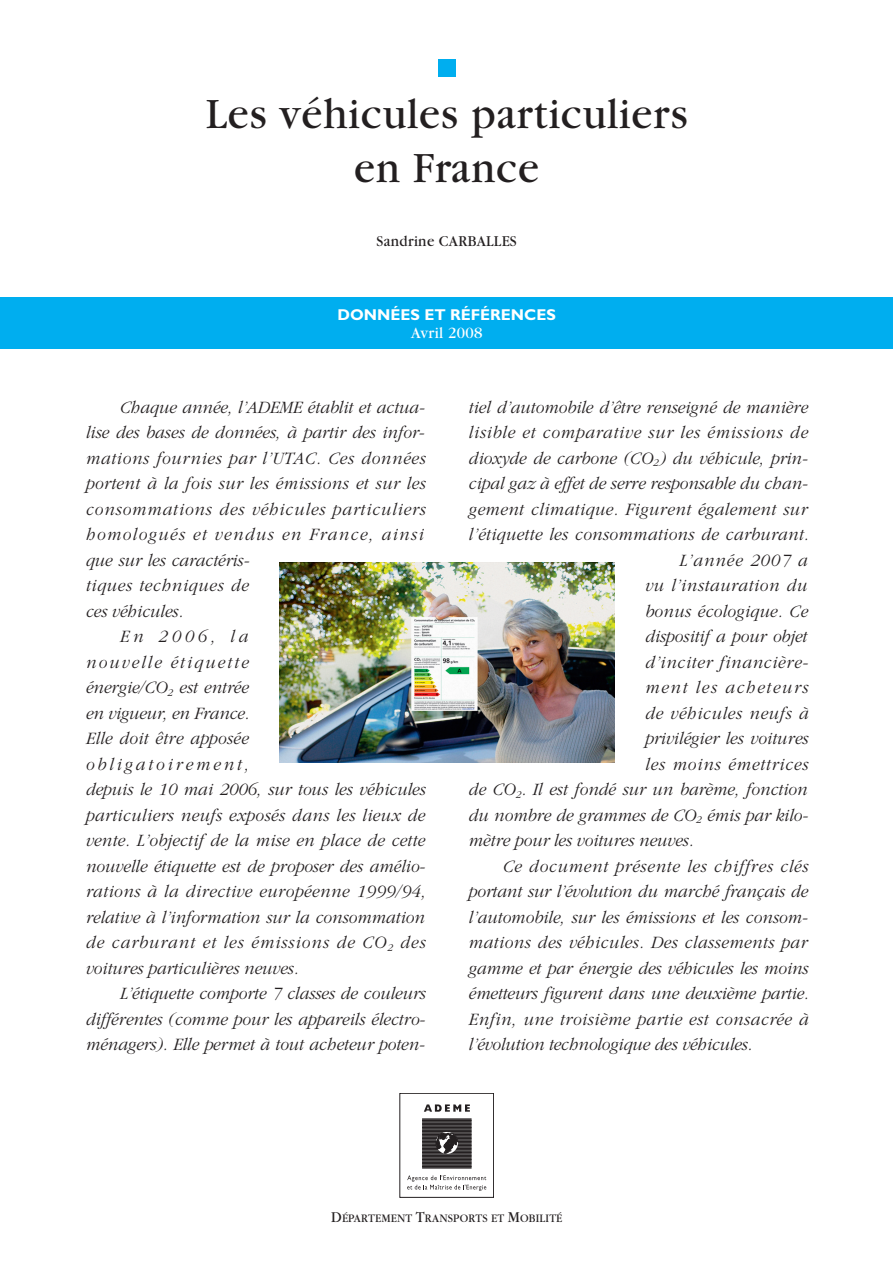
<style>
.page{position:relative;width:893px;height:1263px;background:#fff}
.page>*{position:absolute;margin:0;border:0;box-sizing:border-box;transform-origin:0 0}
.t1{font:45px/54px "Garamond";letter-spacing:.02em;color:#231f20;text-align:center;scale:.95 1}
.t2{font:italic 300 18px "Garamond";letter-spacing:.005em;color:#231f20;scale:.95 1}
.t3{font:italic 300 18px "Garamond";letter-spacing:.025em;color:#231f20;scale:.95 1}
.t4{font:italic 300 18px "Garamond";letter-spacing:.04em;color:#231f20;scale:.95 1}
.t5{font:italic 300 18px "Garamond";letter-spacing:.03em;color:#231f20;scale:.95 1}
.t6{font:italic 300 18px "Garamond";letter-spacing:.045em;color:#231f20;scale:.95 1}
.t7{font:italic 300 18px "Garamond";letter-spacing:.05em;color:#231f20;scale:.95 1}
.t8{font:italic 300 18px "Garamond";letter-spacing:.06em;color:#231f20;scale:.95 1}
.t9{font:italic 300 18px "Garamond";letter-spacing:.08em;color:#231f20;scale:.95 1}
.t10{font:italic 300 18px "Garamond";letter-spacing:.035em;color:#231f20;scale:.95 1}
.t11{font:italic 300 18px "Garamond";letter-spacing:.12em;color:#231f20;scale:.95 1}
.t12{font:italic 300 18px "Garamond";letter-spacing:.17em;color:#231f20;scale:.95 1}
.t13{font:italic 300 18px "Garamond";letter-spacing:.095em;color:#231f20;scale:.95 1}
.t14{font:italic 300 18px "Garamond";letter-spacing:.055em;color:#231f20;scale:.95 1}
.t15{font:16.5px "Garamond";letter-spacing:.02em;color:#fff;scale:.95 1}
.t16{font:700 15.75px "Gill Sans";color:#fff}
.t17{font:15.75px "Garamond";letter-spacing:.02em;color:#231f20;scale:.95 1}
.t18{font:12px "Garamond";letter-spacing:.02em;color:#231f20;scale:.95 1}
.s1{font-size:15.75px}
</style>
<div class="page">
<div style="left:0;top:298px;width:892px;height:51px;background:#00aeef"></div>
<div style="left:438px;top:60px;width:17px;height:17px;background:#00aeef"></div>
<div style="left:399px;top:1093px;width:95px;height:105px;border:1px solid #231f20"></div>
<svg style="left:407px;top:1175px;width:79px;height:16px"></svg>
<hr style="left:422px;top:1119px;width:49px;height:1px;background:#231f20">
<hr style="left:422px;top:1120px;width:49px;height:1px;background:#231f20">
<hr style="left:422px;top:1122px;width:49px;height:1px;background:#231f20">
<hr style="left:422px;top:1123px;width:49px;height:1px;background:#231f20">
<hr style="left:422px;top:1124px;width:49px;height:1px;background:#231f20">
<hr style="left:422px;top:1126px;width:49px;height:1px;background:#231f20">
<hr style="left:422px;top:1127px;width:49px;height:1px;background:#231f20">
<hr style="left:422px;top:1129px;width:49px;height:1px;background:#231f20">
<hr style="left:422px;top:1130px;width:49px;height:1px;background:#231f20">
<hr style="left:422px;top:1131px;width:49px;height:1px;background:#231f20">
<hr style="left:422px;top:1133px;width:49px;height:1px;background:#231f20">
<hr style="left:422px;top:1134px;width:49px;height:1px;background:#231f20">
<hr style="left:422px;top:1136px;width:49px;height:1px;background:#231f20">
<hr style="left:422px;top:1137px;width:49px;height:1px;background:#231f20">
<hr style="left:422px;top:1138px;width:49px;height:1px;background:#231f20">
<hr style="left:422px;top:1140px;width:49px;height:1px;background:#231f20">
<hr style="left:422px;top:1141px;width:49px;height:1px;background:#231f20">
<hr style="left:422px;top:1143px;width:49px;height:1px;background:#231f20">
<hr style="left:422px;top:1144px;width:49px;height:1px;background:#231f20">
<hr style="left:422px;top:1145px;width:49px;height:1px;background:#231f20">
<hr style="left:422px;top:1147px;width:49px;height:1px;background:#231f20">
<hr style="left:422px;top:1148px;width:49px;height:1px;background:#231f20">
<hr style="left:422px;top:1149px;width:49px;height:1px;background:#231f20">
<hr style="left:422px;top:1151px;width:49px;height:1px;background:#231f20">
<hr style="left:422px;top:1152px;width:49px;height:1px;background:#231f20">
<hr style="left:422px;top:1154px;width:49px;height:1px;background:#231f20">
<hr style="left:422px;top:1155px;width:49px;height:1px;background:#231f20">
<hr style="left:422px;top:1156px;width:49px;height:1px;background:#231f20">
<hr style="left:422px;top:1158px;width:49px;height:1px;background:#231f20">
<hr style="left:422px;top:1159px;width:49px;height:1px;background:#231f20">
<hr style="left:422px;top:1161px;width:49px;height:1px;background:#231f20">
<hr style="left:422px;top:1162px;width:49px;height:1px;background:#231f20">
<hr style="left:422px;top:1163px;width:49px;height:1px;background:#231f20">
<hr style="left:422px;top:1165px;width:49px;height:1px;background:#231f20">
<hr style="left:422px;top:1166px;width:49px;height:1px;background:#231f20">
<hr style="left:422px;top:1168px;width:49px;height:1px;background:#231f20">
<svg style="left:436px;top:1133px;width:22px;height:20px"></svg>
<svg style="left:424px;top:1104px;width:46px;height:8px"></svg>
<img style="left:279px;top:563px;width:335px;height:200px">
<h1 class="t1" style="left:206px;top:90px;width:509px">Les véhicules particuliers en France</h1>
<p class="t17" style="left:376px;top:234px;width:149px">Sandrine CARBALLES</p>
<p class="t16" style="left:337px;top:309px;width:220px">DONNÉES ET RÉFÉRENCES</p>
<p class="t15" style="left:411px;top:326px;width:77px">Avril 2008</p>
<p class="t2" style="left:119px;top:400px;width:321px">Chaque année, l’ADEME établit et actua-</p>
<p class="t2" style="left:85px;top:426px;width:356px">lise des bases de données, à partir des infor-</p>
<p class="t4" style="left:85px;top:451px;width:359px">mations fournies par l’UTAC. Ces données</p>
<p class="t3" style="left:85px;top:477px;width:359px">portent à la fois sur les émissions et sur les</p>
<p class="t7" style="left:85px;top:502px;width:359px">consommations des véhicules particuliers</p>
<p class="t9" style="left:85px;top:528px;width:357px">homologués et vendus en France, ainsi</p>
<p class="t2" style="left:85px;top:553px;width:172px">que sur les caractéris-</p>
<p class="t4" style="left:85px;top:579px;width:173px">tiques techniques de</p>
<p class="t2" style="left:85px;top:604px;width:104px">ces véhicules.</p>
<p class="t2" style="left:119px;top:630px;width:137px">En 2006, la</p>
<p class="t11" style="left:85px;top:655px;width:173px">nouvelle étiquette</p>
<p class="t2" style="left:85px;top:681px;width:173px">énergie/CO<sub>2</sub> est entrée</p>
<p class="t2" style="left:85px;top:706px;width:174px">en vigueur, en France.</p>
<p class="t2" style="left:85px;top:732px;width:173px">Elle doit être apposée</p>
<p class="t12" style="left:85px;top:757px;width:174px">obligatoirement,</p>
<p class="t2" style="left:85px;top:783px;width:359px">depuis le 10 mai 2006, sur tous les véhicules</p>
<p class="t3" style="left:85px;top:808px;width:358px">particuliers neufs exposés dans les lieux de</p>
<p class="t2" style="left:85px;top:834px;width:358px">vente. L’objectif de la mise en place de cette</p>
<p class="t2" style="left:85px;top:859px;width:357px">nouvelle étiquette est de proposer des amélio-</p>
<p class="t5" style="left:85px;top:885px;width:359px">rations à la directive européenne 1999/94,</p>
<p class="t2" style="left:85px;top:910px;width:358px">relative à l’information sur la consommation</p>
<p class="t8" style="left:85px;top:936px;width:359px">de carburant et les émissions de CO<sub>2</sub> des</p>
<p class="t2" style="left:85px;top:961px;width:225px">voitures particulières neuves.</p>
<p class="t2" style="left:119px;top:987px;width:323px">L’étiquette comporte 7 classes de couleurs</p>
<p class="t2" style="left:85px;top:1012px;width:357px">différentes (comme pour les appareils électro-</p>
<p class="t2" style="left:85px;top:1038px;width:357px">ménagers). Elle permet à tout acheteur poten-</p>
<p class="t2" style="left:468px;top:400px;width:358px">tiel d’automobile d’être renseigné de manière</p>
<p class="t6" style="left:468px;top:426px;width:358px">lisible et comparative sur les émissions de</p>
<p class="t2" style="left:468px;top:451px;width:357px">dioxyde de carbone (CO<sub>2</sub>) du véhicule, prin-</p>
<p class="t2" style="left:468px;top:477px;width:357px">cipal gaz à effet de serre responsable du chan-</p>
<p class="t3" style="left:468px;top:502px;width:358px">gement climatique. Figurent également sur</p>
<p class="t2" style="left:468px;top:528px;width:359px">l’étiquette les consommations de carburant.</p>
<p class="t14" style="left:678px;top:553px;width:137px">L’année 2007 a</p>
<p class="t10" style="left:644px;top:579px;width:172px">vu l’instauration du</p>
<p class="t2" style="left:644px;top:604px;width:173px">bonus écologique. Ce</p>
<p class="t2" style="left:644px;top:630px;width:172px">dispositif a pour objet</p>
<p class="t4" style="left:644px;top:655px;width:172px">d’inciter financière-</p>
<p class="t13" style="left:644px;top:681px;width:173px">ment les acheteurs</p>
<p class="t4" style="left:644px;top:706px;width:173px">de véhicules neufs à</p>
<p class="t2" style="left:644px;top:732px;width:173px">privilégier les voitures</p>
<p class="t7" style="left:644px;top:757px;width:173px">les moins émettrices</p>
<p class="t2" style="left:468px;top:783px;width:358px">de CO<sub>2</sub>. Il est fondé sur un barème, fonction</p>
<p class="t2" style="left:468px;top:808px;width:357px">du nombre de grammes de CO<sub>2</sub> émis par kilo-</p>
<p class="t2" style="left:468px;top:834px;width:238px">mètre pour les voitures neuves.</p>
<p class="t6" style="left:502px;top:859px;width:323px">Ce document présente les chiffres clés</p>
<p class="t2" style="left:468px;top:885px;width:358px">portant sur l’évolution du marché français de</p>
<p class="t2" style="left:468px;top:910px;width:357px">l’automobile, sur les émissions et les consom-</p>
<p class="t3" style="left:468px;top:936px;width:358px">mations des véhicules. Des classements par</p>
<p class="t2" style="left:468px;top:961px;width:359px">gamme et par énergie des véhicules les moins</p>
<p class="t2" style="left:468px;top:987px;width:359px">émetteurs figurent dans une deuxième partie.</p>
<p class="t5" style="left:468px;top:1012px;width:359px">Enfin, une troisième partie est consacrée à</p>
<p class="t2" style="left:468px;top:1038px;width:300px">l’évolution technologique des véhicules.</p>
<p class="t18" style="left:331px;top:1213px;width:245px"><span class="s1">D</span>ÉPARTEMENT <span class="s1">T</span>RANSPORTS ET <span class="s1">M</span>OBILITÉ</p>
</div>
